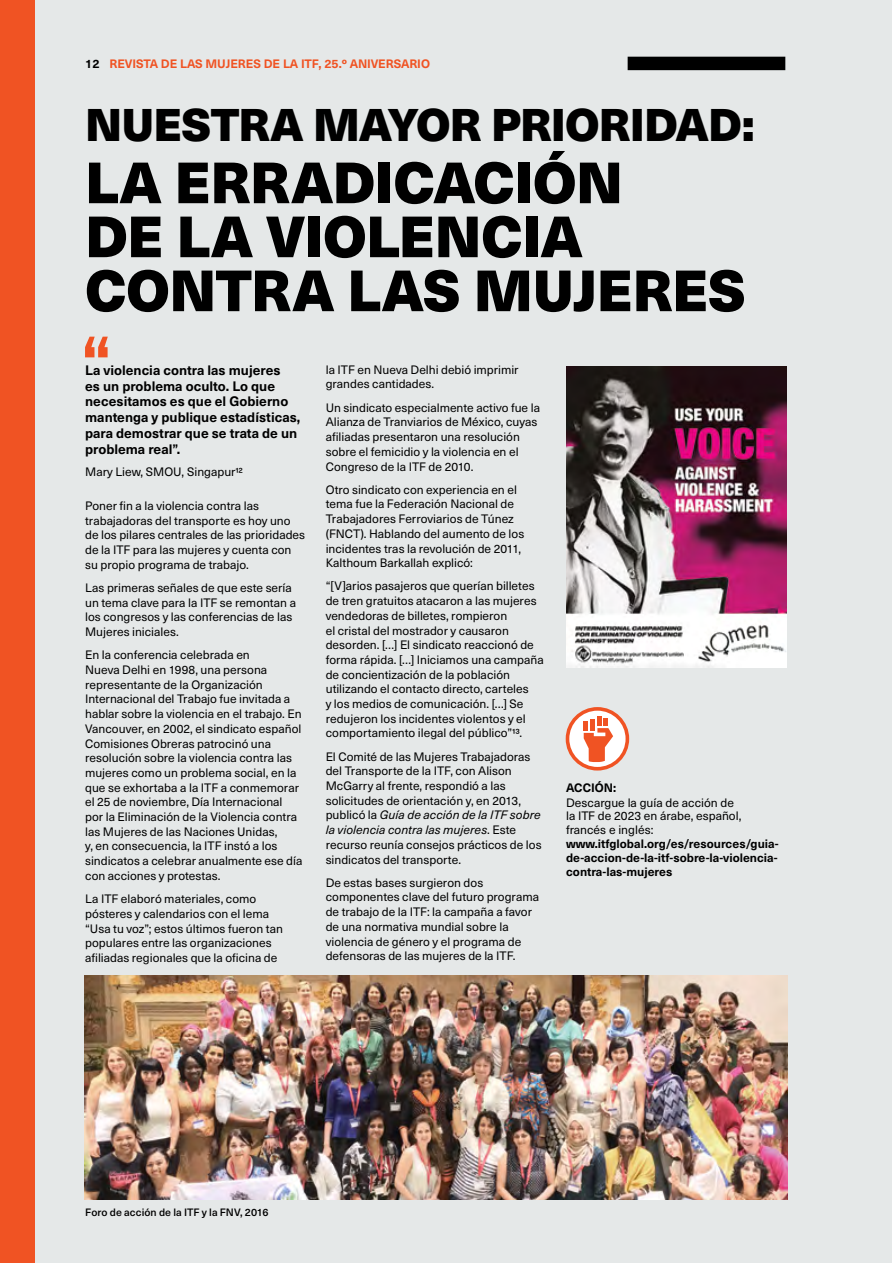
<style>
.page{position:relative;width:893px;height:1263px;background:#fff}
.page>*{position:absolute;margin:0;border:0;box-sizing:border-box;transform-origin:0 0}
.t1{font:900 57px/54px "Neue Haas Unica W1 G";letter-spacing:-.01em;color:#000}
.t2{font:900 45px "Neue Haas Unica W1 G";letter-spacing:-.02em;color:#000}
.t3{font:700 13.5px/15.8px "Neue Haas Unica W1 G";color:#000}
.t4{font:12px/14.7px "Neue Haas Unica W1 G";color:#000}
.t5{font:700 12px/13.8px "Neue Haas Unica W1 G";color:#000;text-align:justify}
.t6{font:700 12px "Neue Haas Unica W1 G";color:#f05323}
.t7{font:500 10.5px "Neue Haas Unica W1 G";letter-spacing:.005em;color:#000}
.s1{color:#000}
.s2{font-style:italic}
</style>
<div class="page">
<div style="left:0;top:0;width:891px;height:1263px;background:#e5e8e8"></div>
<img style="left:85px;top:976px;width:702px;height:223px">
<img style="left:566px;top:366px;width:220px;height:301px">
<svg style="left:85px;top:337px;width:23px;height:20px"></svg>
<svg style="left:567px;top:709px;width:60px;height:60px"></svg>
<div style="left:566px;top:707px;width:63px;height:63px;border:4px solid #f05323;border-radius:50%"></div>
<svg style="left:584px;top:728px;width:29px;height:34px"></svg>
<hr style="left:584px;top:721px;width:4px;height:10px;background:#f05323">
<div style="left:590px;top:719px;width:5px;height:12px;background:#f05323"></div>
<hr style="left:597px;top:716px;width:4px;height:10px;background:#f05323">
<div style="left:603px;top:718px;width:5px;height:8px;background:#f05323"></div>
<div style="left:628px;top:57px;width:157px;height:13px;background:#000"></div>
<div style="left:0;top:0;width:34px;height:1263px;background:#f05323"></div>
<p class="t6" style="left:85px;top:54px;width:346px"><span class="s1">12</span> REVISTA DE LAS MUJERES DE LA ITF, 25.º ANIVERSARIO</p>
<h2 class="t2" style="left:85px;top:89px;width:671px">NUESTRA MAYOR PRIORIDAD:</h2>
<h1 class="t1" style="left:85px;top:152px;width:662px">LA ERRADICACIÓN<br>DE LA VIOLENCIA<br>CONTRA LAS MUJERES</h1>
<p class="t3" style="left:85px;top:361px;width:217px">La violencia contra las mujeres<br>es un problema oculto. Lo que necesitamos es que el Gobierno mantenga y publique estadísticas, para demostrar que se trata de un problema real”.</p>
<p class="t4" style="left:85px;top:464px;width:159px">Mary Liew, SMOU, Singapur12</p>
<p class="t4" style="left:85px;top:498px;width:222px">Poner fin a la violencia contra las trabajadoras del transporte es hoy uno de los pilares centrales de las prioridades de la ITF para las mujeres y cuenta con su propio programa de trabajo.</p>
<p class="t4" style="left:85px;top:580px;width:212px">Las primeras señales de que este sería un tema clave para la ITF se remontan a los congresos y las conferencias de las Mujeres iniciales.</p>
<p class="t4" style="left:85px;top:647px;width:219px">En la conferencia celebrada en<br>Nueva Delhi en 1998, una persona representante de la Organización Internacional del Trabajo fue invitada a hablar sobre la violencia en el trabajo. En Vancouver, en 2002, el sindicato español Comisiones Obreras patrocinó una resolución sobre la violencia contra las mujeres como un problema social, en la que se exhortaba a la ITF a conmemorar el 25 de noviembre, Día Internacional por la Eliminación de la Violencia contra las Mujeres de las Naciones Unidas,<br>y, en consecuencia, la ITF instó a los sindicatos a celebrar anualmente ese día con acciones y protestas.</p>
<p class="t4" style="left:85px;top:891px;width:199px">La ITF elaboró materiales, como pósteres y calendarios con el lema “Usa tu voz”; estos últimos fueron tan populares entre las organizaciones afiliadas regionales que la oficina de</p>
<p class="t4" style="left:326px;top:361px;width:194px">la ITF en Nueva Delhi debió imprimir grandes cantidades.</p>
<p class="t4" style="left:326px;top:399px;width:216px">Un sindicato especialmente activo fue la Alianza de Tranviarios de México, cuyas afiliadas presentaron una resolución sobre el femicidio y la violencia en el Congreso de la ITF de 2010.</p>
<p class="t4" style="left:326px;top:481px;width:200px">Otro sindicato con experiencia en el tema fue la Federación Nacional de Trabajadores Ferroviarios de Túnez (FNCT). Hablando del aumento de los incidentes tras la revolución de 2011, Kalthoum Barkallah explicó:</p>
<p class="t4" style="left:326px;top:578px;width:219px">“[V]arios pasajeros que querían billetes de tren gratuitos atacaron a las mujeres vendedoras de billetes, rompieron<br>el cristal del mostrador y causaron desorden. […] El sindicato reaccionó de forma rápida. […] Iniciamos una campaña de concientización de la población utilizando el contacto directo, carteles<br>y los medios de comunicación. […] Se redujeron los incidentes violentos y el comportamiento ilegal del público”13.</p>
<p class="t4" style="left:326px;top:748px;width:217px">El Comité de las Mujeres Trabajadoras del Transporte de la ITF, con Alison McGarry al frente, respondió a las solicitudes de orientación y, en 2013, publicó la <span class="s2">Guía de acción de la ITF sobre la violencia contra las mujeres</span>. Este recurso reunía consejos prácticos de los sindicatos del transporte.</p>
<p class="t4" style="left:326px;top:874px;width:215px">De estas bases surgieron dos componentes clave del futuro programa de trabajo de la ITF: la campaña a favor de una normativa mundial sobre la violencia de género y el programa de defensoras de las mujeres de la ITF.</p>
<p class="t5" style="left:566px;top:780px;width:52px">ACCIÓN:</p>
<p class="t4" style="left:566px;top:795px;width:177px;line-height:13.8px">Descargue la guía de acción de la ITF de 2023 en árabe, español, francés e inglés:</p>
<p class="t5" style="left:566px;top:836px;width:214px">www.itfglobal.org/es/resources/guia&shy;de-accion-de-la-itf-sobre-la-violencia&shy;contra-las-mujeres</p>
<p class="t7" style="left:85px;top:1204px;width:185px">Foro de acción de la ITF y la FNV, 2016</p>
</div>
